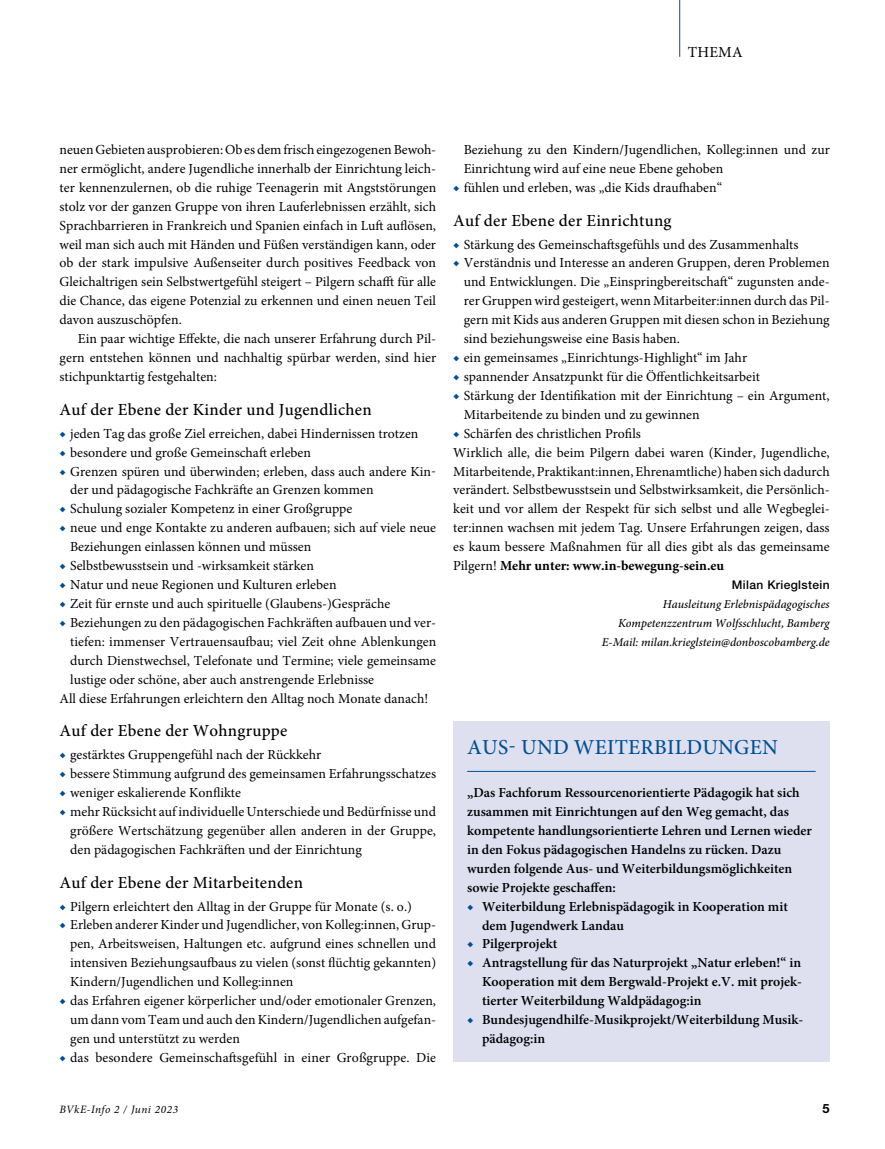
<style>
.page{position:relative;width:885px;height:1149px;background:#fff}
.page>*{position:absolute;margin:0;border:0;box-sizing:border-box;transform-origin:0 0}
.t1{font:500 21.3px "Minion Pro";letter-spacing:.01em;color:#004f95}
.t2{font:500 16.95px "Minion Pro";letter-spacing:.015em;color:#000}
.t3{font:15.3px "Minion Pro";letter-spacing:.01em;color:#000}
.t4{font:13.8px/18.9px "Minion Pro";color:#000;text-align:justify}
.t5{font:600 13.8px/18.9px "Minion Pro";color:#000}
.t6{font:700 12.75px "Helvetica Neue LT Std";color:#000}
.t7{font:italic 500 12px/18.9px "Minion Pro";color:#000;text-align:right}
.t8{font:500 12px "Helvetica Neue LT Std";letter-spacing:.03em;color:#000}
.t9{font:italic 11.25px "Minion Pro";letter-spacing:.04em;color:#000}
.s1{color:#004f95}
.s2{font-weight:700}
</style>
<div class="page">
<hr style="left:679px;top:0;width:1px;height:57px;background:#004f95">
<div style="left:453px;top:721px;width:376px;height:340px;background:#dee0f0"></div>
<hr style="left:467px;top:770px;width:348px;height:1px;background:#004f95">
<p class="t3" style="left:687px;top:42px;width:56px">THEMA</p>
<p class="t4" style="left:60px;top:140px;width:378px">neuen Gebieten ausprobieren: Ob es dem frisch eingezogenen Bewoh&shy;ner ermöglicht, andere Jugendliche innerhalb der Einrichtung leich&shy;ter kennenzulernen, ob die ruhige Teenagerin mit Angststörungen stolz vor der ganzen Gruppe von ihren Lauferlebnissen erzählt, sich Sprachbarrieren in Frankreich und Spanien einfach in Luft auflösen, weil man sich auch mit Händen und Füßen verständigen kann, oder ob der stark impulsive Außenseiter durch positives Feedback von Gleichaltrigen sein Selbstwertgefühl steigert – Pilgern schafft für alle die Chance, das eigene Potenzial zu erkennen und einen neuen Teil davon auszuschöpfen.</p>
<p class="t4" style="left:60px;top:329px;width:378px;text-indent:18px">Ein paar wichtige Effekte, die nach unserer Erfahrung durch Pil&shy;gern entstehen können und nachhaltig spürbar werden, sind hier stichpunktartig festgehalten:</p>
<p class="t2" style="left:60px;top:398px;width:314px">Auf der Ebene der Kinder und Jugendlichen</p>
<p class="t4" style="left:60px;top:424px;width:360px"><span class="s1">◆</span> jeden Tag das große Ziel erreichen, dabei Hindernissen trotzen</p>
<p class="t4" style="left:60px;top:442px;width:253px"><span class="s1">◆</span> besondere und große Gemeinschaft erleben</p>
<p class="t4" style="left:70px;top:461px;width:367px;text-indent:-11px"><span class="s1">◆</span> Grenzen spüren und überwinden; erleben, dass auch andere Kin&shy;der und pädagogische Fachkräfte an Grenzen kommen</p>
<p class="t4" style="left:60px;top:499px;width:294px"><span class="s1">◆</span> Schulung sozialer Kompetenz in einer Großgruppe</p>
<p class="t4" style="left:70px;top:518px;width:367px;text-indent:-11px"><span class="s1">◆</span> neue und enge Kontakte zu anderen aufbauen; sich auf viele neue<br>Beziehungen einlassen können und müssen</p>
<p class="t4" style="left:60px;top:556px;width:256px"><span class="s1">◆</span> Selbstbewusstsein und -wirksamkeit stärken</p>
<p class="t4" style="left:60px;top:575px;width:278px"><span class="s1">◆</span> Natur und neue Regionen und Kulturen erleben</p>
<p class="t4" style="left:60px;top:594px;width:332px"><span class="s1">◆</span> Zeit für ernste und auch spirituelle (Glaubens-)Gespräche</p>
<p class="t4" style="left:60px;top:613px;width:378px"><span class="s1">◆</span> Beziehungen zu den pädagogischen Fachkräften aufbauen und ver-</p>
<p class="t4" style="left:70px;top:631px;width:367px">tiefen: immenser Vertrauensaufbau; viel Zeit ohne Ablenkungen</p>
<p class="t4" style="left:70px;top:650px;width:367px">durch Dienstwechsel, Telefonate und Termine; viele gemeinsame</p>
<p class="t4" style="left:70px;top:669px;width:305px">lustige oder schöne, aber auch anstrengende Erlebnisse</p>
<p class="t4" style="left:60px;top:688px;width:370px">All diese Erfahrungen erleichtern den Alltag noch Monate danach!</p>
<p class="t2" style="left:60px;top:719px;width:229px">Auf der Ebene der Wohngruppe</p>
<p class="t4" style="left:60px;top:745px;width:263px"><span class="s1">◆</span> gestärktes Gruppengefühl nach der Rückkehr</p>
<p class="t4" style="left:60px;top:764px;width:378px"><span class="s1">◆</span> bessere Stimmung aufgrund des gemeinsamen Erfahrungsschatzes</p>
<p class="t4" style="left:60px;top:783px;width:183px"><span class="s1">◆</span> weniger eskalierende Konflikte</p>
<p class="t4" style="left:70px;top:802px;width:367px;text-indent:-11px"><span class="s1">◆</span> mehr Rücksicht auf individuelle Unterschiede und Bedürfnisse und größere Wertschätzung gegenüber allen anderen in der Gruppe, den pädagogischen Fachkräften und der Einrichtung</p>
<p class="t2" style="left:60px;top:870px;width:245px">Auf der Ebene der Mitarbeitenden</p>
<p class="t4" style="left:60px;top:896px;width:354px"><span class="s1">◆</span> Pilgern erleichtert den Alltag in der Gruppe für Monate (s. o.)</p>
<p class="t4" style="left:70px;top:915px;width:367px;text-indent:-11px"><span class="s1">◆</span> Erleben anderer Kinder und Jugendlicher, von Kolleg:innen, Grup&shy;pen, Arbeitsweisen, Haltungen etc. aufgrund eines schnellen und intensiven Beziehungsaufbaus zu vielen (sonst flüchtig gekannten)<br>Kindern/Jugendlichen und Kolleg:innen</p>
<p class="t4" style="left:70px;top:991px;width:367px;text-indent:-11px"><span class="s1">◆</span> das Erfahren eigener körperlicher und/oder emotionaler Grenzen, um dann vom Team und auch den Kindern/Jugendlichen aufgefan&shy;gen und unterstützt zu werden</p>
<p class="t4" style="left:60px;top:1047px;width:378px"><span class="s1">◆</span> das besondere Gemeinschaftsgefühl in einer Großgruppe. Die</p>
<p class="t4" style="left:463px;top:140px;width:367px">Beziehung zu den Kindern/Jugendlichen, Kolleg:innen und zur<br>Einrichtung wird auf eine neue Ebene gehoben</p>
<p class="t4" style="left:453px;top:178px;width:270px"><span class="s1">◆</span> fühlen und erleben, was „die Kids draufhaben“</p>
<p class="t2" style="left:453px;top:209px;width:220px">Auf der Ebene der Einrichtung</p>
<p class="t4" style="left:453px;top:235px;width:347px"><span class="s1">◆</span> Stärkung des Gemeinschaftsgefühls und des Zusammenhalts</p>
<p class="t4" style="left:463px;top:253px;width:367px;text-indent:-11px"><span class="s1">◆</span> Verständnis und Interesse an anderen Gruppen, deren Problemen und Entwicklungen. Die „Einspringbereitschaft“ zugunsten ande&shy;rer Gruppen wird gesteigert, wenn Mitarbeiter:innen durch das Pil&shy;gern mit Kids aus anderen Gruppen mit diesen schon in Beziehung sind beziehungsweise eine Basis haben.</p>
<p class="t4" style="left:453px;top:348px;width:295px"><span class="s1">◆</span> ein gemeinsames „Einrichtungs-Highlight“ im Jahr</p>
<p class="t4" style="left:453px;top:367px;width:308px"><span class="s1">◆</span> spannender Ansatzpunkt für die Öffentlichkeitsarbeit</p>
<p class="t4" style="left:463px;top:386px;width:367px;text-indent:-11px"><span class="s1">◆</span> Stärkung der Identifikation mit der Einrichtung – ein Argument,<br>Mitarbeitende zu binden und zu gewinnen</p>
<p class="t4" style="left:453px;top:424px;width:378px;text-align:left"><span class="s1">◆</span> Schärfen des christlichen Profils<br>Wirklich alle, die beim Pilgern dabei waren (Kinder, Jugendliche, Mitarbeitende, Praktikant:innen, Ehrenamtliche) haben sich dadurch verändert. Selbstbewusstsein und Selbstwirksamkeit, die Persönlich&shy;keit und vor allem der Respekt für sich selbst und alle Wegbeglei&shy;ter:innen wachsen mit jedem Tag. Unsere Erfahrungen zeigen, dass es kaum bessere Maßnahmen für all dies gibt als das gemeinsame Pilgern! <span class="s2">Mehr unter: www.in-bewegung-sein.eu</span></p>
<p class="t8" style="left:731px;top:577px;width:99px">Milan Krieglstein</p>
<p class="t7" style="left:602px;top:594px;width:229px">Hausleitung Erlebnispädagogisches<br>Kompetenzzentrum Wolfsschlucht, Bamberg<br>E-Mail: milan.krieglstein@donboscobamberg.de</p>
<h1 class="t1" style="left:467px;top:732px;width:312px">AUS- UND WEITERBILDUNGEN</h1>
<p class="t5" style="left:467px;top:782px;width:346px">„Das Fachforum Ressourcenorientierte Pädagogik hat sich zusammen mit Einrichtungen auf den Weg gemacht, das kompetente handlungsorientierte Lehren und Lernen wieder in den Fokus pädagogischen Handelns zu rücken. Dazu wurden folgende Aus- und Weiterbildungsmöglichkeiten sowie Projekte geschaffen:</p>
<p class="t5" style="left:482px;top:896px;width:307px;text-indent:-15px"><span class="s1">◆</span> Weiterbildung Erlebnispädagogik in Kooperation mit dem Jugendwerk Landau</p>
<p class="t5" style="left:467px;top:934px;width:91px"><span class="s1">◆</span> Pilgerprojekt</p>
<p class="t5" style="left:482px;top:953px;width:321px;text-align:justify;text-indent:-15px"><span class="s1">◆</span> Antragstellung für das Naturprojekt „Natur erleben!“ in Kooperation mit dem Bergwald-Projekt e.V. mit projek&shy;tierter Weiterbildung Waldpädagog:in</p>
<p class="t5" style="left:482px;top:1009px;width:322px;text-indent:-15px"><span class="s1">◆</span> Bundesjugendhilfe-Musikprojekt/Weiterbildung Musik&shy;pädagog:in</p>
<p class="t9" style="left:60px;top:1101px;width:120px">BVkE-Info 2 / Juni 2023</p>
<p class="t6" style="left:822px;top:1100px;width:9px">5</p>
</div>
